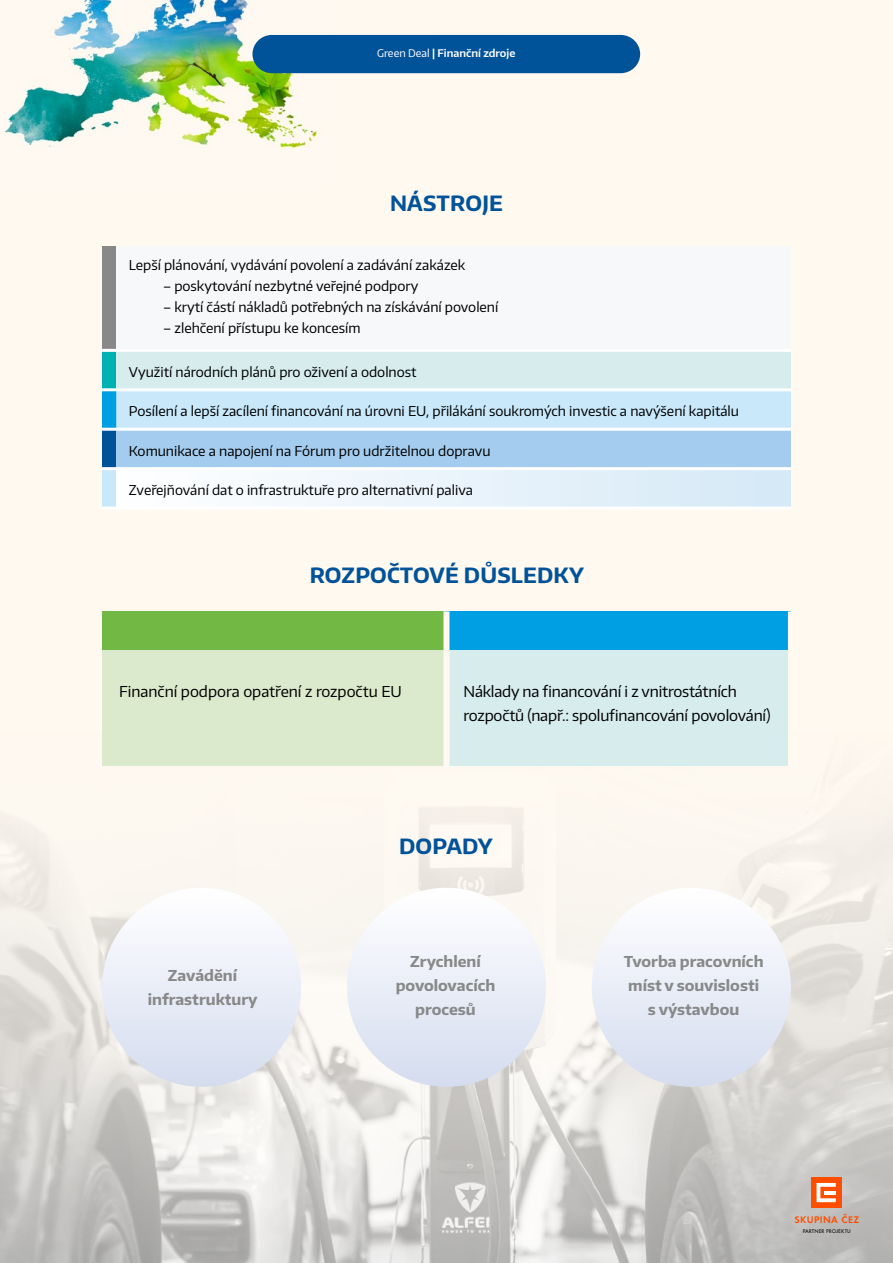
<style>
.page{position:relative;width:893px;height:1263px;background:#fff}
.page>*{position:absolute;margin:0;border:0;box-sizing:border-box;transform-origin:0 0}
.N3{font:700 21px "Encode Sans Normal";letter-spacing:.01em;color:#005299}
.Text_zaklad{font:15px/24px "Encode Sans Normal";letter-spacing:-.01em;color:#000}
.Text_zaklad-2{font:700 15px/24px "Encode Sans Normal";color:#888;text-align:center}
.Text_zaklad-3{font:13.5px "Encode Sans Normal";color:#000}
.t1{font:600 10.5px "Encode Sans Normal";color:#fff}
.t2{font:600 10.05px "Futura CEZOT";letter-spacing:.04em;color:#ff4e00}
.t3{font:500 5.55px "Futura CEZOT";letter-spacing:.015em;color:#171714}
.s1{font-weight:400}
</style>
<div class="page">
<div style="left:0;top:0;width:893px;height:731px;background:#fff9f0"></div>
<img style="left:0;top:0;width:325px;height:186px">
<div style="left:252px;top:35px;width:388px;height:38px;background:#005299"></div>
<img style="left:0;top:731px;width:893px;height:532px">
<div style="left:811px;top:1177px;width:31px;height:31px;background:#ff4e00"></div>
<svg style="left:816px;top:1183px;width:20px;height:19px"></svg>
<div style="left:102px;top:246px;width:14px;height:104px;background:#888"></div>
<div style="left:116px;top:246px;width:675px;height:104px;background:#f7f8fa"></div>
<div style="left:102px;top:350px;width:14px;height:40px;background:#00b1b3"></div>
<div style="left:116px;top:350px;width:675px;height:40px;background:#d6eced"></div>
<svg style="left:102px;top:391px;width:689px;height:115px;background:#c5e7fa"></svg>
<div style="left:102px;top:429px;width:14px;height:40px;background:#005299"></div>
<div style="left:116px;top:429px;width:675px;height:40px;background:#a3ccee"></div>
<div style="left:116px;top:469px;width:675px;height:39px;background:linear-gradient(to right,#fff,#d5e9f7)"></div>
<hr style="left:102px;top:349px;width:14px;height:3px;background:#fff">
<hr style="left:116px;top:349px;width:675px;height:3px;background:#fff">
<hr style="left:102px;top:388px;width:14px;height:3px;background:#fff">
<hr style="left:116px;top:388px;width:675px;height:3px;background:#fff">
<hr style="left:102px;top:428px;width:14px;height:3px;background:#fff">
<hr style="left:116px;top:428px;width:675px;height:3px;background:#fff">
<hr style="left:102px;top:467px;width:14px;height:3px;background:#fff">
<hr style="left:116px;top:467px;width:675px;height:3px;background:#fff">
<hr style="left:102px;top:506px;width:14px;height:3px;background:#fff">
<hr style="left:116px;top:506px;width:675px;height:3px;background:#fff">
<div style="left:102px;top:611px;width:344px;height:40px;background:#72b845"></div>
<div style="left:446px;top:611px;width:345px;height:40px;background:#009fe3"></div>
<div style="left:102px;top:651px;width:344px;height:115px;background:#dbeacc"></div>
<div style="left:446px;top:651px;width:345px;height:115px;background:#d6eced"></div>
<div style="left:443px;top:611px;width:6px;height:40px;background:#fff9f0"></div>
<div style="left:788px;top:611px;width:6px;height:40px;background:#fff9f0"></div>
<div style="left:443px;top:651px;width:6px;height:115px;background:#fff9f0"></div>
<div style="left:788px;top:651px;width:6px;height:115px;background:#fff9f0"></div>
<div style="left:102px;top:888px;width:199px;height:199px;background:linear-gradient(to bottom,#fff,#d4dcee);border-radius:100px"></div>
<div style="left:592px;top:888px;width:199px;height:199px;background:linear-gradient(to bottom,#fff,#d4dcee);border-radius:100px"></div>
<div style="left:347px;top:888px;width:199px;height:199px;background:linear-gradient(to bottom,#fff,#d4dcee);border-radius:100px"></div>
<p class="t1" style="left:377px;top:46px;width:140px"><span class="s1">Green Deal</span> | Finanční zdroje</p>
<p class="N3" style="left:390px;top:189px;width:114px">NÁSTROJE</p>
<p class="Text_zaklad-3" style="left:129px;top:256px;width:338px">Lepší plánování, vydávání povolení a zadávání zakázek</p>
<p class="Text_zaklad-3" style="left:163px;top:277px;width:257px">– poskytování nezbytné veřejné podpory</p>
<p class="Text_zaklad-3" style="left:163px;top:298px;width:337px">– krytí částí nákladů potřebných na získávání povolení</p>
<p class="Text_zaklad-3" style="left:163px;top:319px;width:199px">– zlehčení přístupu ke koncesím</p>
<p class="Text_zaklad-3" style="left:129px;top:363px;width:289px">Využití národních plánů pro oživení a odolnost</p>
<p class="Text_zaklad-3" style="left:129px;top:403px;width:611px">Posílení a lepší zacílení financování na úrovni EU, přilákání soukromých investic a navýšení kapitálu</p>
<p class="Text_zaklad-3" style="left:129px;top:442px;width:363px">Komunikace a napojení na Fórum pro udržitelnou dopravu</p>
<p class="Text_zaklad-3" style="left:129px;top:481px;width:345px">Zveřejňování dat o infrastruktuře pro alternativní paliva</p>
<p class="N3" style="left:310px;top:561px;width:276px">ROZPOČTOVÉ DŮSLEDKY</p>
<p class="Text_zaklad" style="left:119px;top:678px;width:284px">Finanční podpora opatření z rozpočtu EU</p>
<p class="Text_zaklad" style="left:463px;top:678px;width:309px">Náklady na financování i z vnitrostátních rozpočtů (např.: spolufinancování povolování)</p>
<p class="Text_zaklad-2" style="left:148px;top:963px;width:111px">Zavádění infrastruktury</p>
<p class="N3" style="left:399px;top:832px;width:95px">DOPADY</p>
<p class="Text_zaklad-2" style="left:396px;top:949px;width:101px">Zrychlení povolovacích procesů</p>
<p class="Text_zaklad-2" style="left:624px;top:949px;width:141px">Tvorba pracovních míst v souvislosti s výstavbou</p>
<p class="t2" style="left:794px;top:1214px;width:66px">SKUPINA ČEZ</p>
<p class="t3" style="left:803px;top:1228px;width:50px">PARTNER PROJEKTU</p>
</div>
